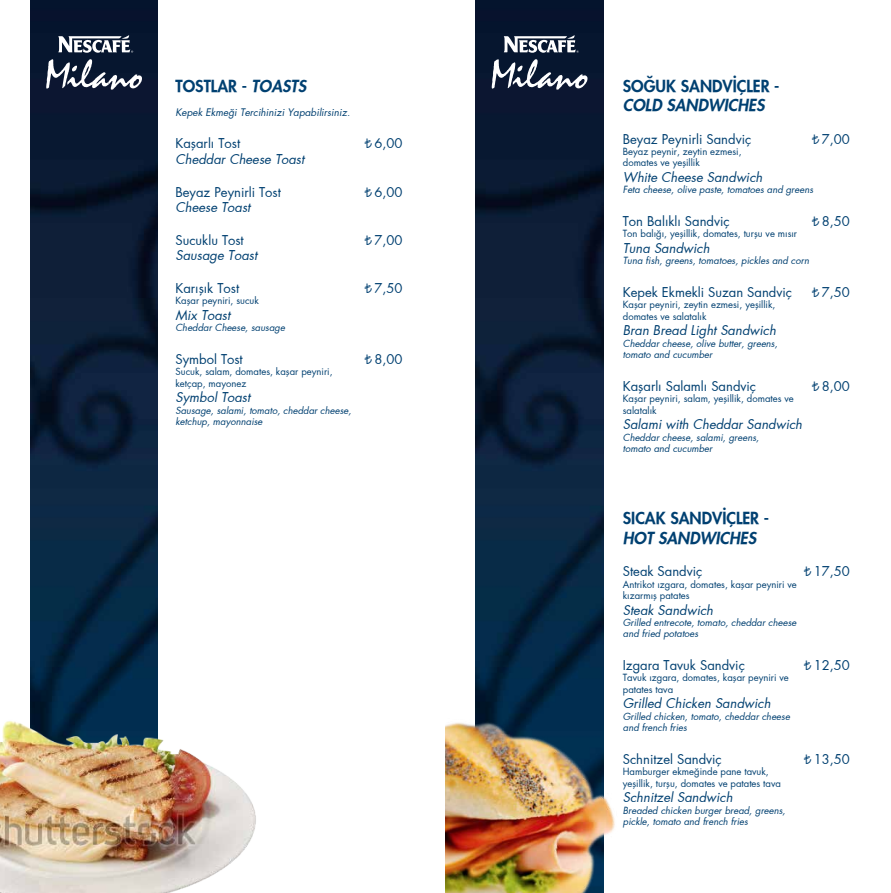
<style>
.page{position:relative;width:891px;height:893px;background:#fff}
.page>*{position:absolute;margin:0;border:0;box-sizing:border-box;transform-origin:0 0}
.t1{font:16px "Futura X Heavy";color:#004071}
.t2{font:italic 16px "Futura X Heavy";color:#004071}
.t3{font:13px "Futura X Book";color:#004071}
.t4{font:italic 13px "Futura X Book";color:#004071}
.t5{font:italic 10px "Futura X Book";color:#004071}
.t6{font:italic 9.5px/11.4px "Futura X Book";color:#004071}
.t7{font:9.5px/11.4px "Futura X Book";color:#004071}
.s1{font-style:italic}
.s2{font-family:"Abaku TL Sym Sans";font-size:12px}
</style>
<div class="page">
<img style="left:30px;top:0;width:128px;height:708px">
<img style="left:475px;top:0;width:128px;height:696px">
<svg style="left:46px;top:59px;width:96px;height:31px"></svg>
<svg style="left:58px;top:35px;width:75px;height:18px"></svg>
<svg style="left:491px;top:59px;width:96px;height:31px"></svg>
<svg style="left:503px;top:35px;width:75px;height:18px"></svg>
<img style="left:0;top:708px;width:256px;height:185px">
<img style="left:445px;top:696px;width:170px;height:197px">
<h1 class="t1" style="left:175px;top:75px;width:132px">TOSTLAR - <span class="s1">TOASTS</span></h1>
<p class="t5" style="left:175px;top:105px;width:176px">Kepek Ekmeği Tercihinizi Yapabilirsiniz.</p>
<h2 class="t3" style="left:175px;top:135px;width:66px">Kaşarlı Tost</h2>
<h2 class="t3" style="left:364px;top:135px;width:40px"><span class="s2">¨</span> 6,00</h2>
<h2 class="t4" style="left:175px;top:150px;width:130px">Cheddar Cheese Toast</h2>
<h2 class="t3" style="left:175px;top:183px;width:107px">Beyaz Peynirli Tost</h2>
<h2 class="t3" style="left:364px;top:183px;width:40px"><span class="s2">¨</span> 6,00</h2>
<h2 class="t4" style="left:175px;top:199px;width:76px">Cheese Toast</h2>
<h2 class="t3" style="left:175px;top:231px;width:70px">Sucuklu Tost</h2>
<h2 class="t3" style="left:364px;top:231px;width:40px"><span class="s2">¨</span> 7,00</h2>
<h2 class="t4" style="left:175px;top:247px;width:83px">Sausage Toast</h2>
<h2 class="t3" style="left:175px;top:279px;width:65px">Karışık Tost</h2>
<h2 class="t3" style="left:364px;top:279px;width:40px"><span class="s2">¨</span> 7,50</h2>
<p class="t7" style="left:175px;top:295px;width:85px">Kaşar peyniri, sucuk</p>
<h2 class="t4" style="left:175px;top:306px;width:56px">Mix Toast</h2>
<p class="t6" style="left:175px;top:322px;width:111px">Cheddar Cheese, sausage</p>
<h2 class="t3" style="left:175px;top:350px;width:69px">Symbol Tost</h2>
<h2 class="t3" style="left:364px;top:350px;width:40px"><span class="s2">¨</span> 8,00</h2>
<p class="t7" style="left:175px;top:366px;width:158px">Sucuk, salam, domates, kaşar peyniri, ketçap, mayonez</p>
<h2 class="t4" style="left:175px;top:389px;width:76px">Symbol Toast</h2>
<p class="t6" style="left:175px;top:405px;width:177px">Sausage, salami, tomato, cheddar cheese, ketchup, mayonnaise</p>
<h1 class="t1" style="left:622px;top:75px;width:158px">SOĞUK SANDVİÇLER -</h1>
<h1 class="t2" style="left:622px;top:94px;width:143px">COLD SANDWICHES</h1>
<h2 class="t3" style="left:622px;top:130px;width:130px">Beyaz Peynirli Sandviç</h2>
<h2 class="t3" style="left:810px;top:130px;width:40px"><span class="s2">¨</span> 7,00</h2>
<p class="t7" style="left:622px;top:146px;width:120px">Beyaz peynir, zeytin ezmesi, domates ve yeşillik</p>
<h2 class="t4" style="left:622px;top:168px;width:141px">White Cheese Sandwich</h2>
<p class="t6" style="left:622px;top:184px;width:192px">Feta cheese, olive paste, tomatoes and greens</p>
<h2 class="t3" style="left:622px;top:212px;width:108px">Ton Balıklı Sandviç</h2>
<h2 class="t3" style="left:810px;top:212px;width:40px"><span class="s2">¨</span> 8,50</h2>
<p class="t7" style="left:622px;top:228px;width:176px">Ton balığı, yeşillik, domates, turşu ve mısır</p>
<h2 class="t4" style="left:622px;top:239px;width:88px">Tuna Sandwich</h2>
<p class="t6" style="left:622px;top:255px;width:188px">Tuna fish, greens, tomatoes, pickles and corn</p>
<h2 class="t3" style="left:622px;top:283px;width:171px">Kepek Ekmekli Suzan Sandviç</h2>
<h2 class="t3" style="left:810px;top:283px;width:40px"><span class="s2">¨</span> 7,50</h2>
<p class="t7" style="left:622px;top:299px;width:154px">Kaşar peyniri, zeytin ezmesi, yeşillik, domates ve salatalık</p>
<h2 class="t4" style="left:622px;top:322px;width:154px">Bran Bread Light Sandwich</h2>
<p class="t6" style="left:622px;top:337px;width:156px">Cheddar cheese, olive butter, greens, tomato and cucumber</p>
<h2 class="t3" style="left:622px;top:377px;width:135px">Kaşarlı Salamlı Sandviç</h2>
<h2 class="t3" style="left:810px;top:377px;width:40px"><span class="s2">¨</span> 8,00</h2>
<p class="t7" style="left:622px;top:393px;width:172px">Kaşar peyniri, salam, yeşillik, domates ve salatalık</p>
<h2 class="t4" style="left:622px;top:415px;width:181px">Salami with Cheddar Sandwich</h2>
<p class="t6" style="left:622px;top:431px;width:138px">Cheddar cheese, salami, greens, tomato and cucumber</p>
<h1 class="t1" style="left:622px;top:508px;width:148px">SICAK SANDVİÇLER -</h1>
<h1 class="t2" style="left:622px;top:527px;width:135px">HOT SANDWICHES</h1>
<h2 class="t3" style="left:622px;top:562px;width:81px">Steak Sandviç</h2>
<h2 class="t3" style="left:802px;top:562px;width:48px"><span class="s2">¨</span> 17,50</h2>
<p class="t7" style="left:622px;top:578px;width:175px">Antrikot ızgara, domates, kaşar peyniri ve kızarmış patates</p>
<h2 class="t4" style="left:622px;top:601px;width:92px">Steak Sandwich</h2>
<p class="t6" style="left:622px;top:617px;width:175px">Grilled entrecote, tomato, cheddar cheese and fried potatoes</p>
<h2 class="t3" style="left:622px;top:656px;width:123px">Izgara Tavuk Sandviç</h2>
<h2 class="t3" style="left:802px;top:656px;width:48px"><span class="s2">¨</span> 12,50</h2>
<p class="t7" style="left:622px;top:672px;width:167px">Tavuk ızgara, domates, kaşar peyniri ve patates tava</p>
<h2 class="t4" style="left:622px;top:695px;width:149px">Grilled Chicken Sandwich</h2>
<p class="t6" style="left:622px;top:710px;width:168px">Grilled chicken, tomato, cheddar cheese and french fries</p>
<h2 class="t3" style="left:622px;top:750px;width:100px">Schnitzel Sandviç</h2>
<h2 class="t3" style="left:802px;top:750px;width:48px"><span class="s2">¨</span> 13,50</h2>
<p class="t7" style="left:622px;top:766px;width:159px">Hamburger ekmeğinde pane tavuk, yeşillik, turşu, domates ve patates tava</p>
<h2 class="t4" style="left:622px;top:788px;width:111px">Schnitzel Sandwich</h2>
<p class="t6" style="left:622px;top:804px;width:164px">Breaded chicken burger bread, greens, pickle, tomato and french fries</p>
</div>
